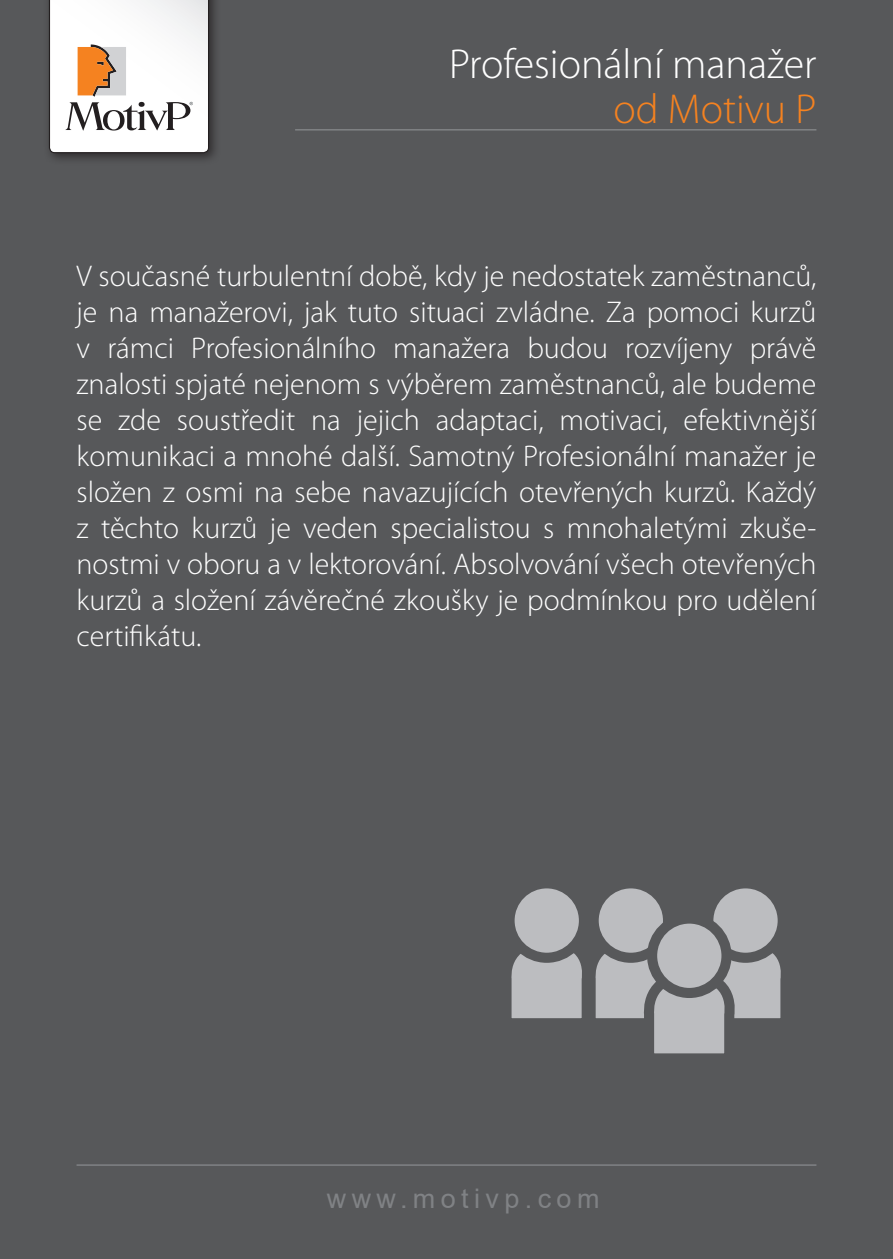
<style>
.page{position:relative;width:893px;height:1259px;background:#57585a}
.page>*{position:absolute;margin:0;border:0;box-sizing:border-box;transform-origin:0 0}
.t1{font:300 42px "Myriad Pro";color:#fff}
.t2{font:300 42px "Myriad Pro";color:#f58220}
.t3{font:300 30px/36px "Myriad Pro";color:#fff;text-align:justify}
.t4{font:27px "Arial";letter-spacing:.2em;color:#808285}
</style>
<div class="page">
<hr style="left:295px;top:129px;width:521px;height:2px;background:#808285">
<div style="left:510px;top:883px;width:74px;height:74px;background:#bcbdc0;border-radius:50%"></div>
<div style="left:504px;top:878px;width:85px;height:85px;border:10px solid #57585a;border-radius:50%"></div>
<div style="left:594px;top:883px;width:74px;height:74px;background:#bcbdc0;border-radius:50%"></div>
<div style="left:589px;top:878px;width:84px;height:85px;border:10px solid #57585a;border-radius:50%"></div>
<div style="left:708px;top:883px;width:75px;height:74px;background:#bcbdc0;border-radius:50%"></div>
<div style="left:703px;top:878px;width:85px;height:85px;border:10px solid #57585a;border-radius:50%"></div>
<svg style="left:505px;top:930px;width:282px;height:124px"></svg>
<div style="left:652px;top:918px;width:74px;height:75px;background:#bcbdc0;border-radius:50%"></div>
<div style="left:647px;top:913px;width:84px;height:85px;border:10px solid #57585a;border-radius:50%"></div>
<div style="left:43px;top:0;width:178px;height:166px;background:#231f20;opacity:.75"></div>
<svg style="left:49px;top:0;width:160px;height:153px;background:#eae4df"></svg>
<hr style="left:77px;top:1164px;width:739px;height:1px;background:#808285">
<h1 class="t1" style="left:449px;top:41px;width:369px">Profesionální manažer</h1>
<h1 class="t2" style="left:613px;top:86px;width:205px">od Motivu P</h1>
<p class="t3" style="left:77px;top:259px;width:741px">V současné turbulentní době, kdy je nedostatek zaměstnanců, je na manažerovi, jak tuto situaci zvládne. Za pomoci kurzů v rámci Profesionálního manažera budou rozvíjeny právě znalosti spjaté nejenom s výběrem zaměstnanců, ale budeme se zde soustředit na jejich adaptaci, motivaci, efektivnější komunikaci a mnohé další. Samotný Profesionální manažer je složen z osmi na sebe navazujících otevřených kurzů. Každý z těchto kurzů je veden specialistou s mnohaletými zkuše&shy;nostmi v oboru a v lektorování. Absolvování všech otevřených kurzů a složení závěrečné zkoušky je podmínkou pro udělení certifikátu.</p>
<p class="t4" style="left:327px;top:1179px;width:274px">www.motivp.com</p>
</div>
